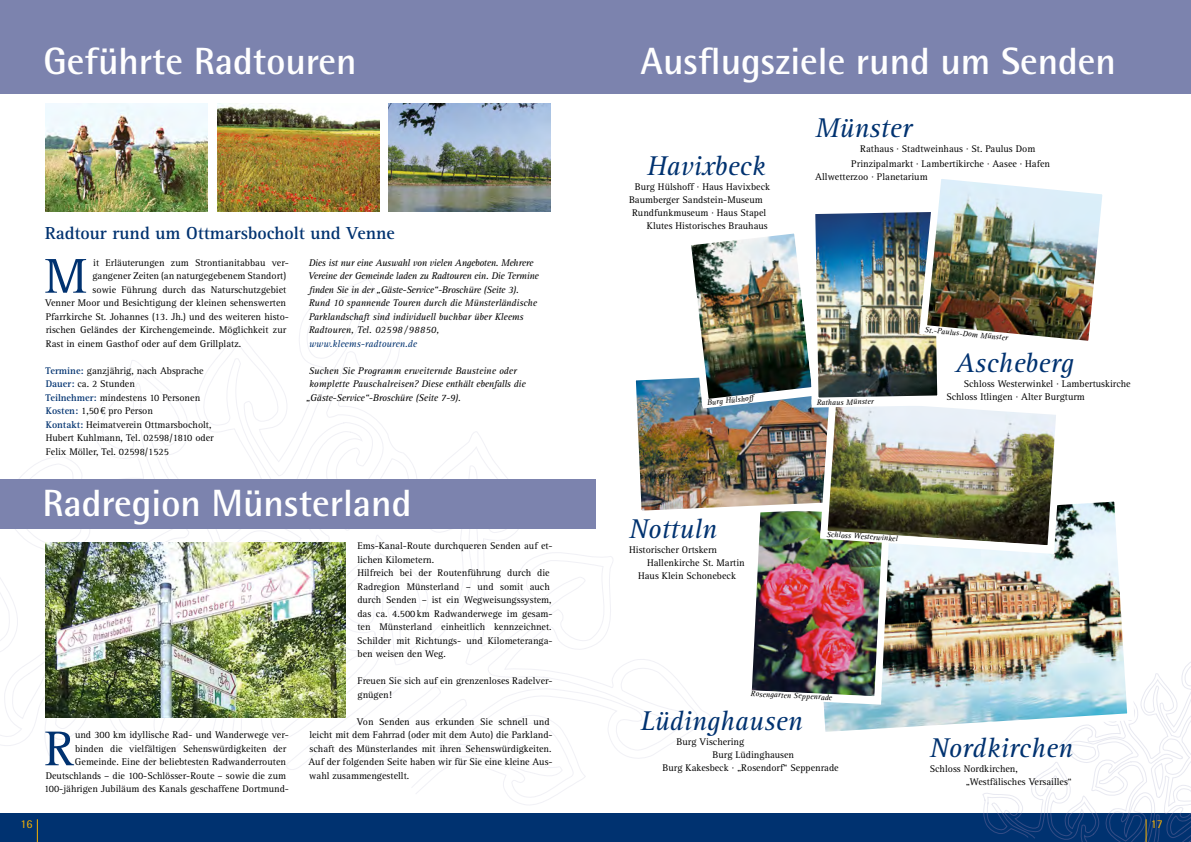
<style>
.page{position:relative;width:1191px;height:842px;background:#fff}
.page>*{position:absolute;margin:0;border:0;box-sizing:border-box;transform-origin:0 0}
.t1{font:50.5px "Rotis Serif";color:#003270}
.t2{font:700 38px "Rotis Semi Sans";color:#fff}
.t3{font:italic 28px "Rotis Serif";color:#003270}
.t4{font:700 18px "Rotis Serif";color:#003270}
.t5{font:12px "Rotis Semi Sans";color:#f9b200}
.t6{font:10px/13.5px "Rotis Serif";color:#000}
.t7{font:italic 10px/13.5px "Rotis Serif";letter-spacing:-.02em;color:#000}
.t8{font:italic 10px "Rotis Serif";color:#000}
.t9{font:italic 10px "Rotis Serif";color:#003270}
.t10{font:italic 8px "Rotis Serif";color:#000}
.s1{font-weight:700;color:#003270}
.s2{font-family:"Euro Serif"}
</style>
<div class="page">
<div style="left:0;top:814px;width:1191px;height:28px;background:#003270"></div>
<svg style="left:0;top:278px;width:625px;height:527px"></svg>
<div style="left:0;top:0;width:1191px;height:94px;background:#7c83ae"></div>
<div style="left:0;top:480px;width:595px;height:49px;background:#7c83ae"></div>
<img style="left:45px;top:104px;width:162px;height:108px">
<img style="left:388px;top:104px;width:162px;height:108px">
<img style="left:217px;top:104px;width:162px;height:108px">
<img style="left:45px;top:542px;width:301px;height:176px">
<svg style="left:37px;top:819px;width:1px;height:23px"></svg>
<img style="left:625px;top:179px;width:566px;height:663px">
<h2 class="t2" style="left:44px;top:38px;width:314px">Geführte Radtouren</h2>
<h3 class="t4" style="left:45px;top:222px;width:351px">Radtour rund um Ottmarsbocholt und Venne</h3>
<h1 class="t1" style="left:45px;top:247px;width:44px">M</h1>
<p class="t6" style="left:93px;top:256px;width:197px">it Erläuterungen zum Strontianitabbau ver-</p>
<p class="t6" style="left:92px;top:269px;width:195px">gangener Zeiten (an naturgegebenem Standort)</p>
<p class="t6" style="left:93px;top:283px;width:195px">sowie Führung durch das Naturschutzgebiet</p>
<p class="t6" style="left:45px;top:296px;width:242px">Venner Moor und Besichtigung der kleinen sehenswerten</p>
<p class="t6" style="left:46px;top:310px;width:245px">Pfarrkirche St. Johannes (13. Jh.) und des weiteren histo-</p>
<p class="t6" style="left:46px;top:323px;width:242px">rischen Geländes der Kirchengemeinde. Möglichkeit zur</p>
<p class="t6" style="left:46px;top:337px;width:197px">Rast in einem Gasthof oder auf dem Grillplatz.</p>
<p class="t6" style="left:46px;top:364px;width:170px"><span class="s1">Termine:</span> ganzjährig, nach Absprache<br><span class="s1">Dauer:</span> ca. 2 Stunden<br><span class="s1">Teilnehmer:</span> mindestens 10 Personen<br><span class="s1">Kosten:</span> 1,50<span class="s2">€</span> pro Person<br><span class="s1">Kontakt:</span> Heimatverein Ottmarsbocholt,<br>Hubert Kuhlmann, Tel. 02598 /1810 oder<br>Felix Möller, Tel. 02598/1525</p>
<p class="t7" style="left:308px;top:256px;width:232px">Dies ist nur eine Auswahl von vielen Angeboten. Mehrere Vereine der Gemeinde laden zu Radtouren ein. Die Termine finden Sie in der „Gäste-Service“-Broschüre (Seite 3).<br>Rund 10 spannende Touren durch die Münsterländische Parklandschaft sind individuell buchbar über Kleems Radtouren, Tel. 02598/98850,</p>
<p class="t9" style="left:309px;top:338px;width:109px">www.kleems-radtouren.de</p>
<p class="t8" style="left:309px;top:365px;width:210px">Suchen Sie Programm erweiternde Bausteine oder</p>
<p class="t7" style="left:309px;top:377px;width:218px">komplette Pauschalreisen? Diese enthält ebenfalls die</p>
<p class="t7" style="left:306px;top:391px;width:156px">„Gäste-Service“-Broschüre (Seite 7-9).</p>
<h2 class="t2" style="left:42px;top:479px;width:370px">Radregion Münsterland</h2>
<p class="t6" style="left:44px;top:728px;width:246px;text-align:right">und 300 km idyllische Rad- und Wanderwege ver&shy;binden die vielfältigen Sehenswürdigkeiten der Gemeinde. Eine der beliebtesten Radwanderrouten Deutschlands – die 100-Schlösser-Route – sowie die zum 100-jährigen Jubiläum des Kanals geschaffene Dortmund-</p>
<h1 class="t1" style="left:45px;top:720px;width:31px">R</h1>
<p class="t6" style="left:357px;top:539px;width:197px">Ems-Kanal-Route durchqueren Senden auf et&shy;lichen Kilometern.<br>Hilfreich bei der Routenführung durch die Radregion Münsterland – und somit auch durch Senden – ist ein Wegweisungssystem, das ca. 4.500km Radwanderwege im gesam&shy;ten Münsterland einheitlich kennzeichnet.<br>Schilder mit Richtungs- und Kilometeranga&shy;ben weisen den Weg.</p>
<p class="t6" style="left:357px;top:674px;width:197px">Freuen Sie sich auf ein grenzenloses Radelver&shy;gnügen!</p>
<p class="t6" style="left:308px;top:715px;width:246px;text-indent:48px">Von Senden aus erkunden Sie schnell und leicht mit dem Fahrrad (oder mit dem Auto) die Parkland&shy;schaft des Münsterlandes mit ihren Sehenswürdigkeiten.<br>Auf der folgenden Seite haben wir für Sie eine kleine Aus&shy;wahl zusammengestellt.</p>
<h2 class="t2" style="left:640px;top:38px;width:477px">Ausflugsziele rund um Senden</h2>
<h3 class="t3" style="left:646px;top:150px;width:120px">Havixbeck</h3>
<p class="t6" style="left:635px;top:180px;width:137px">Burg Hülshoff · Haus Havixbeck</p>
<p class="t6" style="left:629px;top:193px;width:135px">Baumberger Sandstein-Museum</p>
<p class="t6" style="left:632px;top:206px;width:136px">Rundfunkmuseum · Haus Stapel</p>
<p class="t6" style="left:647px;top:219px;width:122px">Klutes Historisches Brauhaus</p>
<p class="t10" style="left:706px;top:398px;width:48px;rotate:-6deg">Burg Hülshoff</p>
<h3 class="t3" style="left:815px;top:112px;width:98px">Münster</h3>
<p class="t6" style="left:851px;top:141px;width:200px;line-height:15px;text-align:center">Rathaus · Stadtweinhaus · St. Paulus Dom<br>Prinzipalmarkt · Lambertikirche · Aasee · Hafen</p>
<p class="t6" style="left:815px;top:170px;width:114px">Allwetterzoo · Planetarium</p>
<p class="t10" style="left:816px;top:398px;width:59px;rotate:-1deg">Rathaus Münster</p>
<p class="t10" style="left:925px;top:325px;width:85px;rotate:6deg">St.-Paulus-Dom Münster</p>
<h3 class="t3" style="left:955px;top:347px;width:120px">Ascheberg</h3>
<p class="t6" style="left:946px;top:377px;width:186px;line-height:13px;text-indent:17px">Schloss Westerwinkel · Lambertuskirche<br>Schloss Itlingen · Alter Burgturm</p>
<h3 class="t3" style="left:629px;top:513px;width:89px">Nottuln</h3>
<p class="t6" style="left:629px;top:543px;width:89px">Historischer Ortskern</p>
<p class="t6" style="left:647px;top:556px;width:99px">Hallenkirche St. Martin</p>
<p class="t6" style="left:638px;top:569px;width:99px">Haus Klein Schonebeck</p>
<p class="t10" style="left:827px;top:529px;width:73px;rotate:4deg">Schloss Westerwinkel</p>
<p class="t10" style="left:751px;top:689px;width:83px;rotate:3deg">Rosengarten Seppenrade</p>
<h3 class="t3" style="left:640px;top:705px;width:163px">Lüdinghausen</h3>
<p class="t6" style="left:676px;top:735px;width:69px">Burg Vischering</p>
<p class="t6" style="left:712px;top:748px;width:83px">Burg Lüdinghausen</p>
<p class="t6" style="left:662px;top:761px;width:178px">Burg Kakesbeck · „Rosendorf“ Seppenrade</p>
<h3 class="t3" style="left:929px;top:732px;width:145px">Nordkirchen</h3>
<p class="t6" style="left:965px;top:763px;width:108px;line-height:13px;text-indent:-36px">Schloss Nordkirchen, „Westfälisches Versailles“</p>
<p class="t5" style="left:21px;top:817px;width:14px">16</p>
<p class="t5" style="left:1150px;top:817px;width:14px">17</p>
</div>
